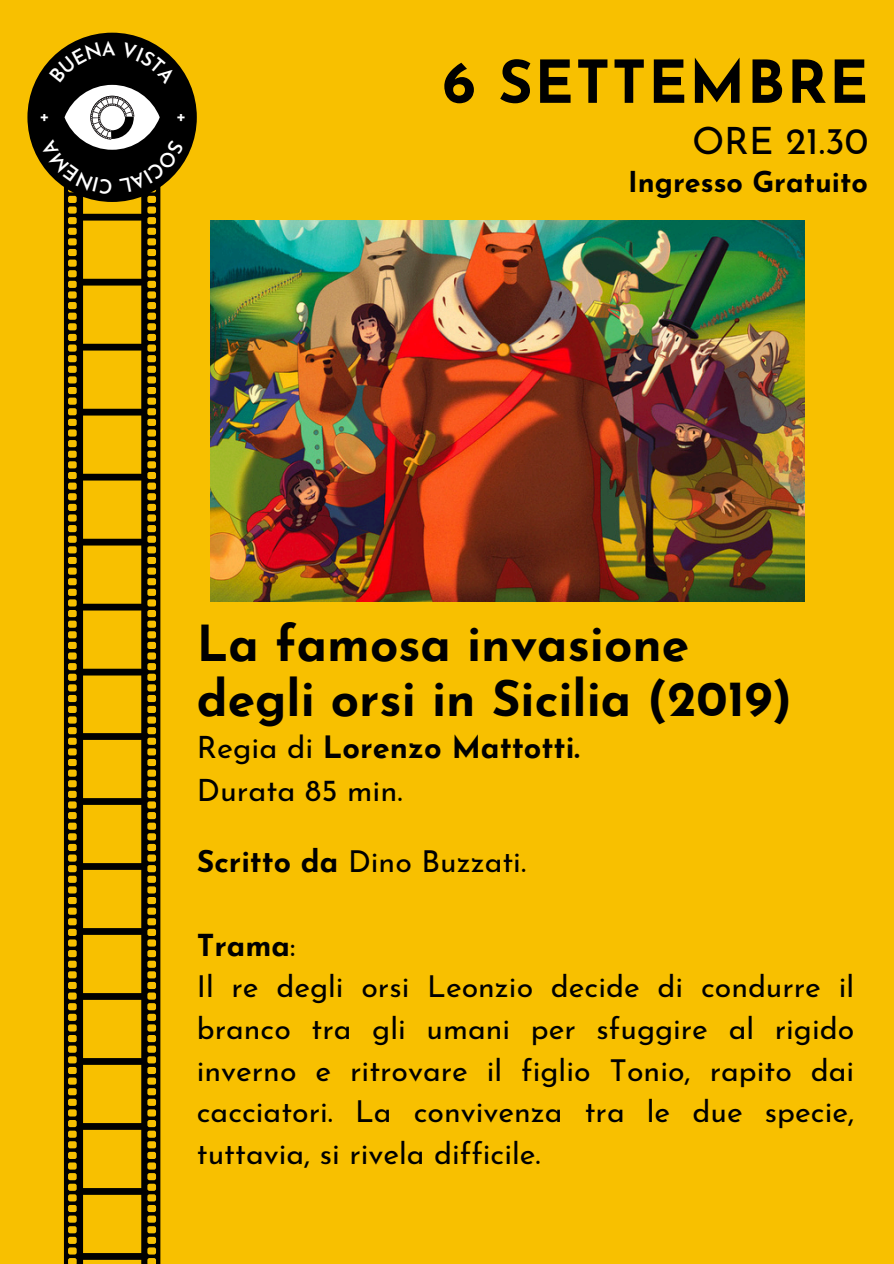
<style>
.page{position:relative;width:894px;height:1264px;background:#fff}
.page>*{position:absolute;margin:0;border:0;box-sizing:border-box;transform-origin:0 0}
.t1{font:700 58.95px "Josefin Sans";letter-spacing:.03em;color:#000}
.t2{font:700 49.65px/54.3px "Josefin Sans";color:#000}
.t3{font:37.65px "Josefin Sans";color:#000}
.t4{font:30.75px/42.8px "Josefin Sans";color:#000}
.t5{font:30.3px/41.7px "Josefin Sans";color:#000}
.t6{font:700 28.8px "Josefin Sans";color:#000}
.t7{font:600 19.65px "Josefin Sans";color:#fff}
.s1{font-weight:700}
</style>
<div class="page">
<div style="left:0;top:0;width:893px;height:1263px;background:#f8c000"></div>
<svg style="left:64px;top:194px;width:96px;height:1069px"></svg>
<div style="left:27px;top:33px;width:170px;height:169px;background:#000;border-radius:50%"></div>
<img style="left:211px;top:220px;width:593px;height:382px">
<svg style="left:40px;top:40px;width:144px;height:154px"></svg>
<p class="t7" style="left:39px;top:107px;width:12px">+</p>
<p class="t7" style="left:176px;top:107px;width:12px">+</p>
<h1 class="t1" style="left:442px;top:59px;width:427px">6 SETTEMBRE</h1>
<p class="t3" style="left:691px;top:126px;width:178px">ORE 21.30</p>
<p class="t6" style="left:628px;top:170px;width:241px">Ingresso Gratuito</p>
<h2 class="t2" style="left:197px;top:621px;width:596px">La famosa invasione degli orsi in Sicilia (2019)</h2>
<p class="t4" style="left:197px;top:729px;width:384px">Regia di <span class="s1">Lorenzo Mattotti.<br></span>Durata 85 min.</p>
<p class="t5" style="left:197px;top:844px;width:331px"><span class="s1">Scritto da</span> Dino Buzzati.</p>
<p class="t5" style="left:197px;top:927px;width:658px"><span class="s1">Trama</span>:<br>Il re degli orsi Leonzio decide di condurre il branco tra gli umani per sfuggire al rigido inverno e ritrovare il figlio Tonio, rapito dai cacciatori. La convivenza tra le due specie, tuttavia, si rivela difficile.</p>
</div>
